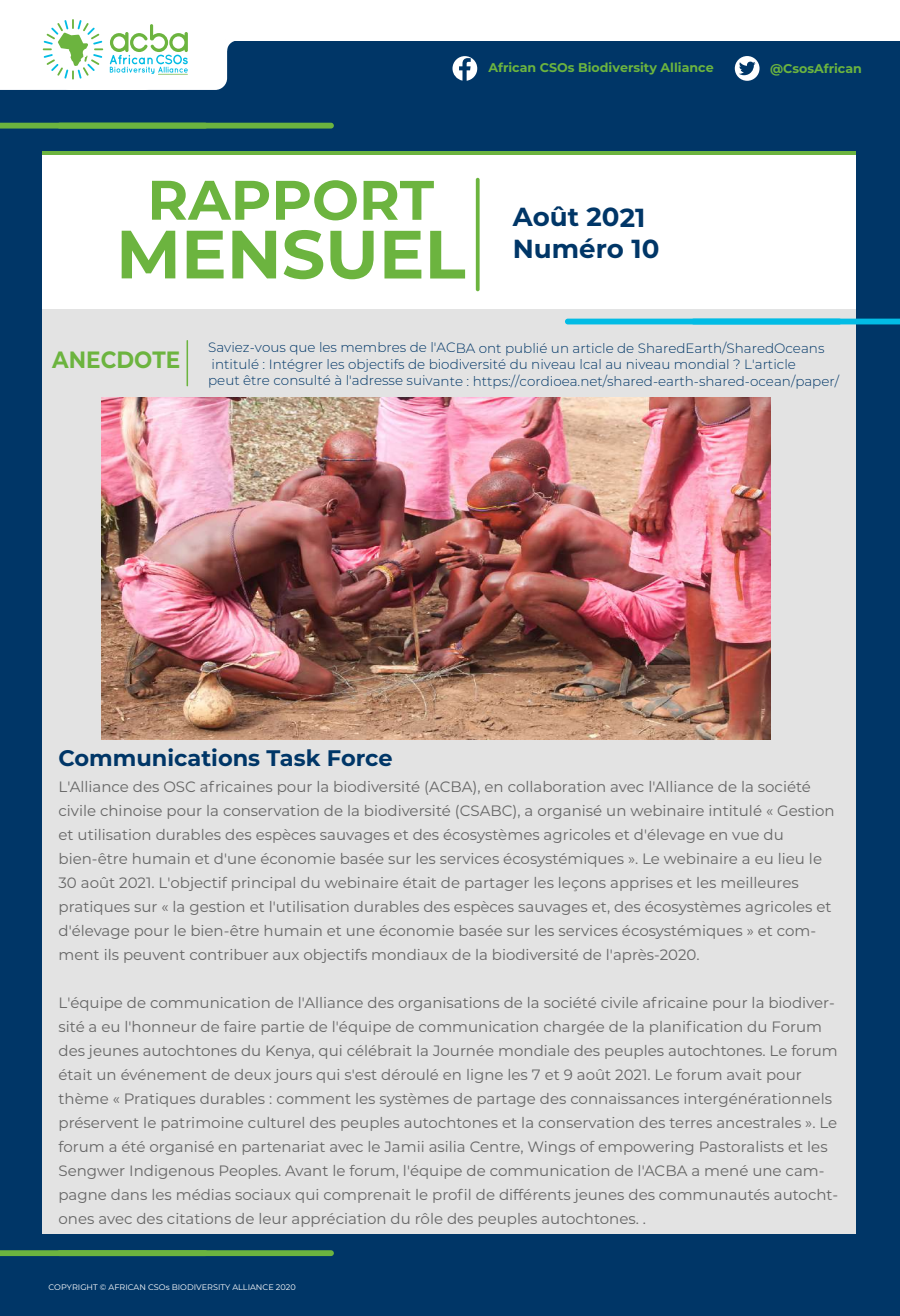
<style>
.page{position:relative;width:900px;height:1316px;background:#fff}
.page>*{position:absolute;margin:0;border:0;box-sizing:border-box;transform-origin:0 0}
.t1{font:700 68.1px "Montserrat";color:#6cb43f}
.t2{font:700 55.5px "Montserrat";color:#6cb43f}
.t3{font:700 26.1px/31.3px "Montserrat";color:#003667}
.t4{font:700 23.55px "Montserrat";color:#6cb43f;scale:.92 1}
.t5{font:700 22.5px "Montserrat";color:#003667}
.t6{font:15px/24px "Montserrat";color:#666}
.t7{font:300 13.5px/16.5px "Montserrat";color:#003667}
.t8{font:700 12.6px "Montserrat";color:#6cb43f}
.t9{font:8.1px "Montserrat";color:#fff}
</style>
<div class="page">
<div style="left:0;top:238px;width:900px;height:1078px;background:#003667"></div>
<div style="left:40px;top:230px;width:818px;height:1003px;background:#e3e3e3"></div>
<div style="left:0;top:0;width:900px;height:262px;background:#003667"></div>
<div style="left:41px;top:151px;width:818px;height:14px;background:#6cb43f"></div>
<div style="left:41px;top:155px;width:818px;height:154px;background:#fff"></div>
<div style="left:191px;top:0;width:709px;height:41px;background:#fff"></div>
<div style="left:0;top:0;width:471px;height:41px;background:#fff"></div>
<div style="left:58px;top:4px;width:169px;height:86px;background:#fff;border-radius:12px"></div>
<svg style="left:227px;top:41px;width:8px;height:10px"></svg>
<svg style="left:0;top:19px;width:188px;height:71px"></svg>
<svg style="left:735px;top:56px;width:25px;height:25px"></svg>
<svg style="left:453px;top:56px;width:24px;height:25px"></svg>
<svg style="left:476px;top:178px;width:4px;height:113px"></svg>
<div style="left:857px;top:128px;width:21px;height:1134px;background:#003667"></div>
<svg style="left:565px;top:318px;width:335px;height:6px;background:#12bce2"></svg>
<svg style="left:0;top:123px;width:334px;height:6px;background:#65ac41"></svg>
<svg style="left:0;top:1250px;width:334px;height:6px;background:#68b040"></svg>
<hr style="left:187px;top:340px;width:1px;height:46px;background:#6cb43f">
<div style="left:20px;top:140px;width:22px;height:1105px;background:#003667"></div>
<img style="left:102px;top:397px;width:668px;height:342px">
<p class="t8" style="left:488px;top:59px;width:227px">African CSOs Biodiversity Alliance</p>
<p class="t8" style="left:770px;top:59px;width:93px">@CsosAfrican</p>
<h2 class="t2" style="left:147px;top:160px;width:288px">RAPPORT</h2>
<h1 class="t1" style="left:116px;top:205px;width:351px">MENSUEL</h1>
<h3 class="t3" style="left:513px;top:200px;width:148px">Août 2021<br>Numéro 10</h3>
<h3 class="t4" style="left:52px;top:342px;width:141px">ANECDOTE</h3>
<p class="t7" style="left:208px;top:339px;width:632px">Saviez-vous que les membres de l'ACBA ont publié un article de SharedEarth/SharedOceans intitulé : Intégrer les objectifs de biodiversité du niveau lcal au niveau mondial ? L'article<br>peut être consulté à l'adresse suivante : https://cordioea.net/shared-earth-shared-ocean/paper/</p>
<h3 class="t5" style="left:59px;top:741px;width:336px">Communications Task Force</h3>
<p class="t6" style="left:59px;top:774px;width:778px">L'Alliance des OSC africaines pour la biodiversité (ACBA), en collaboration avec l'Alliance de la société civile chinoise pour la conservation de la biodiversité (CSABC), a organisé un webinaire intitulé « Gestion et utilisation durables des espèces sauvages et des écosystèmes agricoles et d'élevage en vue du bien-être humain et d'une économie basée sur les services écosystémiques ». Le webinaire a eu lieu le 30 août 2021. L'objectif principal du webinaire était de partager les leçons apprises et les meilleures pratiques sur « la gestion et l'utilisation durables des espèces sauvages et, des écosystèmes agricoles et d'élevage pour le bien-être humain et une économie basée sur les services écosystémiques » et com&shy;ment ils peuvent contribuer aux objectifs mondiaux de la biodiversité de l'après-2020.</p>
<p class="t6" style="left:59px;top:990px;width:781px">L'équipe de communication de l'Alliance des organisations de la société civile africaine pour la biodiver&shy;sité a eu l'honneur de faire partie de l'équipe de communication chargée de la planification du Forum des jeunes autochtones du Kenya, qui célébrait la Journée mondiale des peuples autochtones. Le forum était un événement de deux jours qui s'est déroulé en ligne les 7 et 9 août 2021. Le forum avait pour thème « Pratiques durables : comment les systèmes de partage des connaissances intergénérationnels préservent le patrimoine culturel des peuples autochtones et la conservation des terres ancestrales ». Le forum a été organisé en partenariat avec le Jamii asilia Centre, Wings of empowering Pastoralists et les Sengwer Indigenous Peoples. Avant le forum, l'équipe de communication de l'ACBA a mené une cam&shy;pagne dans les médias sociaux qui comprenait le profil de différents jeunes des communautés autocht&shy;ones avec des citations de leur appréciation du rôle des peuples autochtones. .</p>
<p class="t9" style="left:49px;top:1281px;width:249px">COPYRIGHT © AFRICAN CSOs BIODIVERSITY ALLIANCE 2020</p>
</div>
